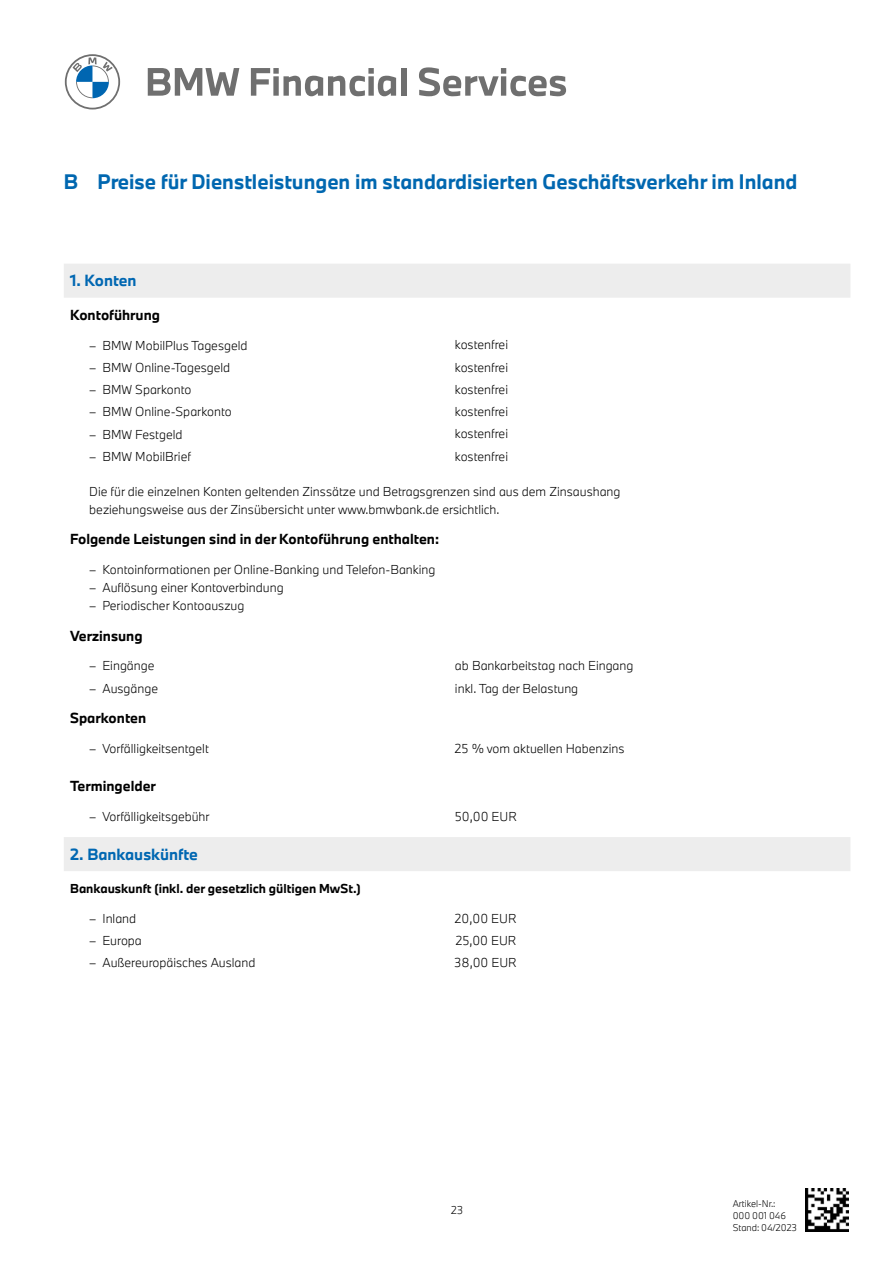
<style>
.page{position:relative;width:893px;height:1263px;background:#fff}
.page>*{position:absolute;margin:0;border:0;box-sizing:border-box;transform-origin:0 0}
.t1{font:700 19.5px "BMW Type Next";color:#0067b0}
.t2{font:700 15px "BMW Type Next";color:#0067b2}
.t3{font:700 13.5px "BMW Type Next";color:#000}
.t4{font:300 12px/22.2px "BMW Type Next";color:#000;text-align:justify}
.t5{font:700 12px "BMW Type Next";color:#000}
.t6{font:300 10.5px "BMW Type Next";color:#000}
.t7{font:300 9px/12px "BMW Type Next";color:#000}
</style>
<div class="page">
<svg style="left:64px;top:264px;width:786px;height:607px"></svg>
<svg style="left:65px;top:54px;width:55px;height:55px"></svg>
<svg style="left:148px;top:68px;width:91px;height:28px"></svg>
<svg style="left:251px;top:68px;width:145px;height:28px"></svg>
<div style="left:401px;top:68px;width:5px;height:28px;background:#6f6f6f"></div>
<svg style="left:419px;top:67px;width:147px;height:29px"></svg>
<img style="left:806px;top:1188px;width:42px;height:43px">
<h1 class="t1" style="left:64px;top:169px;width:735px">B Preise für Dienstleistungen im standardisierten Geschäftsverkehr im Inland</h1>
<p class="t2" style="left:70px;top:270px;width:68px">1. Konten</p>
<p class="t3" style="left:70px;top:305px;width:91px">Kontoführung</p>
<p class="t4" style="left:89px;top:334px;width:160px">– BMW MobilPlus Tagesgeld</p>
<p class="t4" style="left:89px;top:356px;width:142px">– BMW Online-Tagesgeld</p>
<p class="t4" style="left:89px;top:378px;width:104px">– BMW Sparkonto</p>
<p class="t4" style="left:89px;top:400px;width:144px">– BMW Online-Sparkonto</p>
<p class="t4" style="left:89px;top:423px;width:95px">– BMW Festgeld</p>
<p class="t4" style="left:89px;top:445px;width:103px">– BMW MobilBrief</p>
<p class="t4" style="left:455px;top:334px;width:55px">kostenfrei kostenfrei kostenfrei kostenfrei kostenfrei kostenfrei</p>
<p class="t4" style="left:89px;top:482px;width:533px;line-height:18px">Die für die einzelnen Konten geltenden Zinssätze und Betragsgrenzen sind aus dem Zinsaushang beziehungsweise aus der Zinsübersicht unter www.bmwbank.de ersichtlich.</p>
<p class="t3" style="left:70px;top:530px;width:370px">Folgende Leistungen sind in der Kontoführung enthalten:</p>
<p class="t4" style="left:89px;top:558px;width:348px">– Kontoinformationen per Online-Banking und Telefon-Banking</p>
<p class="t4" style="left:89px;top:576px;width:196px">– Auflösung einer Kontoverbindung</p>
<p class="t4" style="left:89px;top:594px;width:157px">– Periodischer Kontoauszug</p>
<p class="t3" style="left:70px;top:626px;width:74px">Verzinsung</p>
<p class="t4" style="left:89px;top:654px;width:67px">– Eingänge</p>
<p class="t4" style="left:89px;top:677px;width:70px">– Ausgänge</p>
<p class="t4" style="left:455px;top:654px;width:180px">ab Bankarbeitstag nach Eingang inkl. Tag der Belastung</p>
<p class="t3" style="left:70px;top:709px;width:78px">Sparkonten</p>
<p class="t4" style="left:89px;top:737px;width:121px">– Vorfälligkeitsentgelt</p>
<p class="t4" style="left:455px;top:737px;width:171px">25 % vom aktuellen Habenzins</p>
<p class="t3" style="left:70px;top:777px;width:87px">Termingelder</p>
<p class="t4" style="left:89px;top:805px;width:122px">– Vorfälligkeitsgebühr</p>
<p class="t4" style="left:455px;top:805px;width:63px">50,00 EUR</p>
<p class="t2" style="left:70px;top:844px;width:129px">2. Bankauskünfte</p>
<p class="t5" style="left:70px;top:880px;width:292px">Bankauskunft (inkl. der gesetzlich gültigen MwSt.)</p>
<p class="t4" style="left:89px;top:907px;width:49px">– Inland</p>
<p class="t4" style="left:89px;top:929px;width:54px">– Europa</p>
<p class="t4" style="left:89px;top:952px;width:168px">– Außereuropäisches Ausland</p>
<p class="t4" style="left:455px;top:907px;width:63px">20,00 EUR 25,00 EUR 38,00 EUR</p>
<p class="t6" style="left:451px;top:1202px;width:13px">23</p>
<p class="t7" style="left:733px;top:1197px;width:66px">Artikel-Nr.:<br>000 001 046<br>Stand: 04/2023</p>
</div>
